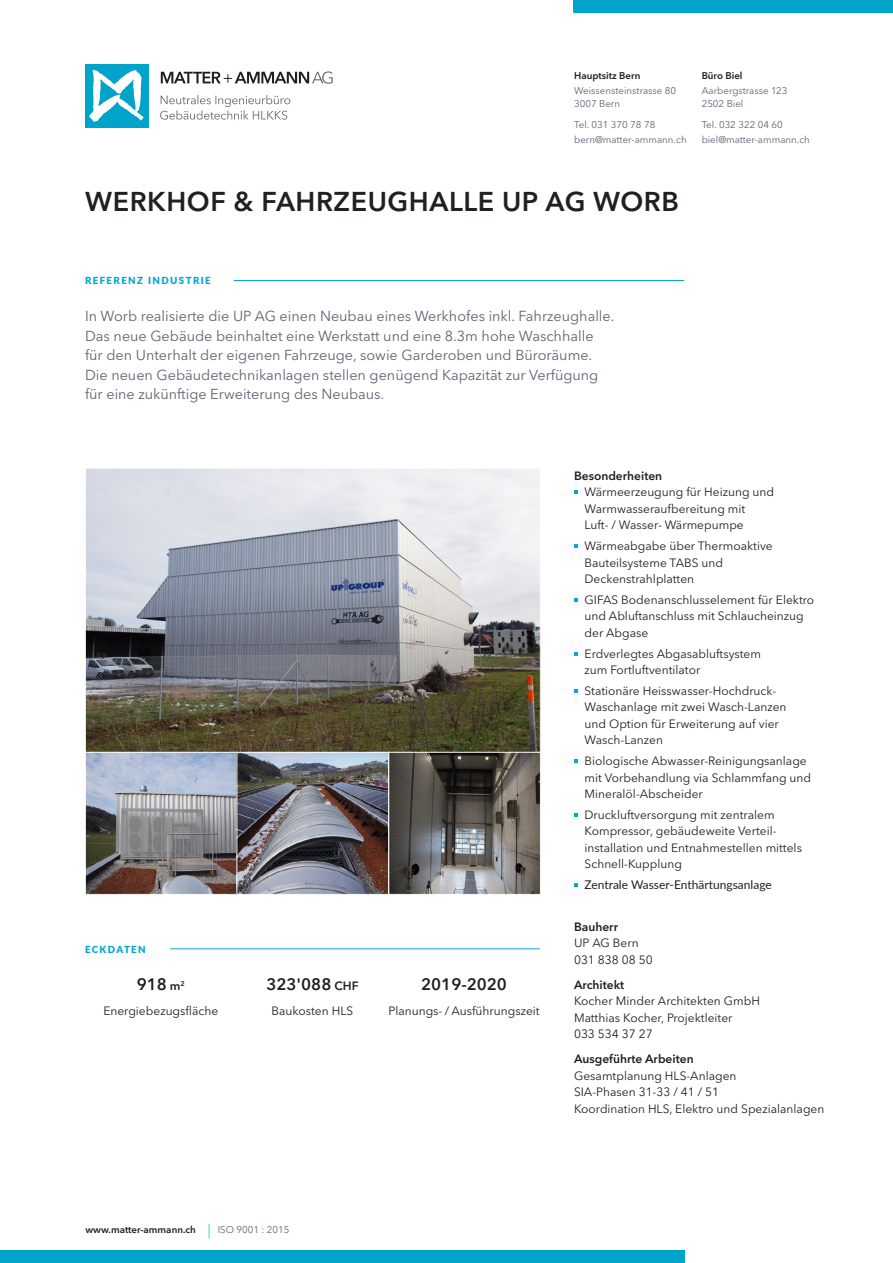
<style>
.page{position:relative;width:893px;height:1263px;background:#fff}
.page>*{position:absolute;margin:0;border:0;box-sizing:border-box;transform-origin:0 0}
.t1{font:600 27px "Avenir Next";letter-spacing:.02em;color:#231f20}
.t2{font:600 16.5px "Avenir Next";color:#231f20}
.t3{font:14.4px/19.5px "Avenir Next";color:#5c6573}
.t4{font:12px/16.5px "Avenir Next";color:#231f20}
.t5{font:600 12px "Avenir Next";color:#231f20}
.t6{font:12px "Lato";color:#231f20}
.t7{font:9.75px "Avenir Next";color:#5c6573}
.t8{font:600 9.75px "Avenir Next";color:#231f20}
.t9{font:900 9.75px "Lato";letter-spacing:.14em;color:#00a7da}
.s1{font-size:12px}
.s2{font-weight:600}
.s3{font-weight:400;font-size:14.7px;color:#00a4ca}
.s4{font-weight:400;color:#5c6573}
</style>
<div class="page">
<hr style="left:170px;top:948px;width:370px;height:1px;background:#00a7da">
<svg style="left:574px;top:490px;width:4px;height:4px"></svg>
<svg style="left:574px;top:544px;width:4px;height:4px"></svg>
<svg style="left:574px;top:598px;width:4px;height:4px"></svg>
<svg style="left:574px;top:652px;width:4px;height:3px"></svg>
<svg style="left:574px;top:689px;width:4px;height:4px"></svg>
<svg style="left:574px;top:759px;width:4px;height:4px"></svg>
<svg style="left:574px;top:813px;width:4px;height:4px"></svg>
<svg style="left:574px;top:883px;width:4px;height:4px"></svg>
<img style="left:87px;top:470px;width:452px;height:282px">
<img style="left:87px;top:754px;width:148px;height:139px">
<div style="left:85px;top:752px;width:152px;height:143px;border:1px solid #fff"></div>
<svg style="left:390px;top:754px;width:149px;height:139px;background:#63605d"></svg>
<div style="left:388px;top:752px;width:153px;height:143px;border:1px solid #fff"></div>
<img style="left:239px;top:754px;width:148px;height:139px">
<div style="left:237px;top:752px;width:152px;height:143px;border:1px solid #fff"></div>
<div style="left:0;top:1250px;width:685px;height:13px;background:#00a4ca"></div>
<div style="left:574px;top:0;width:319px;height:13px;background:#00a4ca"></div>
<div style="left:85px;top:64px;width:64px;height:64px;background:#00a4ca"></div>
<svg style="left:89px;top:69px;width:55px;height:53px"></svg>
<svg style="left:160px;top:95px;width:130px;height:25px"></svg>
<svg style="left:161px;top:71px;width:172px;height:13px"></svg>
<hr style="left:234px;top:280px;width:450px;height:1px;background:#00a7da">
<p class="t8" style="left:574px;top:67px;width:68px">Hauptsitz Bern</p>
<p class="t7" style="left:574px;top:82px;width:104px">Weissensteinstrasse 80</p>
<p class="t7" style="left:574px;top:95px;width:48px">3007 Bern</p>
<p class="t7" style="left:574px;top:116px;width:83px">Tel. 031 370 78 78</p>
<p class="t7" style="left:574px;top:131px;width:114px">bern@matter-ammann.ch</p>
<p class="t8" style="left:702px;top:67px;width:42px">Büro Biel</p>
<p class="t7" style="left:702px;top:82px;width:87px">Aarbergstrasse 123</p>
<p class="t7" style="left:702px;top:95px;width:43px">2502 Biel</p>
<p class="t7" style="left:702px;top:116px;width:83px">Tel. 032 322 04 60</p>
<p class="t7" style="left:702px;top:131px;width:110px">biel@matter-ammann.ch</p>
<p class="t1" style="left:85px;top:178px;width:595px">WERKHOF &amp; FAHRZEUGHALLE UP AG WORB</p>
<p class="t9" style="left:85px;top:273px;width:127px">REFERENZ INDUSTRIE</p>
<p class="t3" style="left:85px;top:306px;width:531px">In Worb realisierte die UP AG einen Neubau eines Werkhofes inkl. Fahrzeughalle.</p>
<p class="t3" style="left:85px;top:325px;width:515px">Das neue Gebäude beinhaltet eine Werkstatt und eine 8.3m hohe Waschhalle fü r den Unterhalt der eigenen Fahrzeuge, sowie Garderoben und Büroräume.<br>Die neuen Gebäudetechnikanlagen stellen genügend Kapazität zur Verfügung für eine zukünftige Erweiterung des Neubaus.</p>
<p class="t9" style="left:85px;top:942px;width:62px">ECKDATEN</p>
<p class="t2" style="left:137px;top:970px;width:50px">918 <span class="s1">m</span><sup>2</sup></p>
<p class="t4" style="left:103px;top:1002px;width:116px">Energiebezugsfläche</p>
<p class="t2" style="left:266px;top:970px;width:94px">323'088 <span class="s1">CHF</span></p>
<p class="t4" style="left:272px;top:1002px;width:83px">Baukosten HLS</p>
<p class="t2" style="left:421px;top:970px;width:87px">2019-2020</p>
<p class="t4" style="left:388px;top:1002px;width:153px">Planungs- / Ausführungszeit</p>
<p class="t5" style="left:574px;top:465px;width:90px">Besonderheiten</p>
<p class="t4" style="left:585px;top:483px;width:191px">Wärmeerzeugung für Heizung und<br>Warmwasseraufbereitung mit<br>Luft- / Wasser- Wärmepumpe</p>
<p class="t4" style="left:585px;top:537px;width:190px">Wärmeabgabe über Thermoaktive<br>Bauteilsysteme TABS und<br>Deckenstrahlplatten</p>
<p class="t4" style="left:585px;top:591px;width:231px">GIFAS Bodenanschlusselement für Elektro und Abluftanschluss mit Schlaucheinzug der Abgase</p>
<p class="t4" style="left:585px;top:645px;width:178px">Erdverlegtes Abgasabluftsystem zum Fortluftventilator</p>
<p class="t4" style="left:585px;top:682px;width:204px">Stationäre Heisswasser-Hochdruck-<br>Waschanlage mit zwei Wasch-Lanzen und Option für Erweiterung auf vier<br>Wasch-Lanzen</p>
<p class="t4" style="left:585px;top:752px;width:228px">Biologische Abwasser-Reinigungsanlage mit Vorbehandlung via Schlammfang und<br>Mineralöl-Abscheider</p>
<p class="t4" style="left:585px;top:806px;width:219px">Druckluftversorgung mit zentralem Kompressor, gebäudeweite Verteil&shy;installation und Entnahmestellen mittels Schnell-Kupplung</p>
<p class="t6" style="left:585px;top:876px;width:189px">Zentrale Wasser-Enthärtungsanlage</p>
<p class="t4" style="left:574px;top:918px;width:80px"><span class="s2">Bauherr<br></span>UP AG Bern<br>031 838 08 50</p>
<p class="t5" style="left:574px;top:974px;width:52px">Architekt</p>
<p class="t4" style="left:574px;top:992px;width:188px">Kocher Minder Architekten GmbH<br>Matthias Kocher, Projektleiter<br>033 534 37 27</p>
<p class="t5" style="left:574px;top:1049px;width:121px">Ausgeführte Arbeiten</p>
<p class="t4" style="left:574px;top:1067px;width:252px">Gesamtplanung HLS-Anlagen<br>SIA-Phasen 31-33 / 41 / 51<br>Koordination HLS, Elektro und Spezialanlagen</p>
<p class="t8" style="left:85px;top:1221px;width:206px">www.matter-ammann.ch <span class="s3">|</span> <span class="s4">ISO 9001 : 2015</span></p>
</div>
